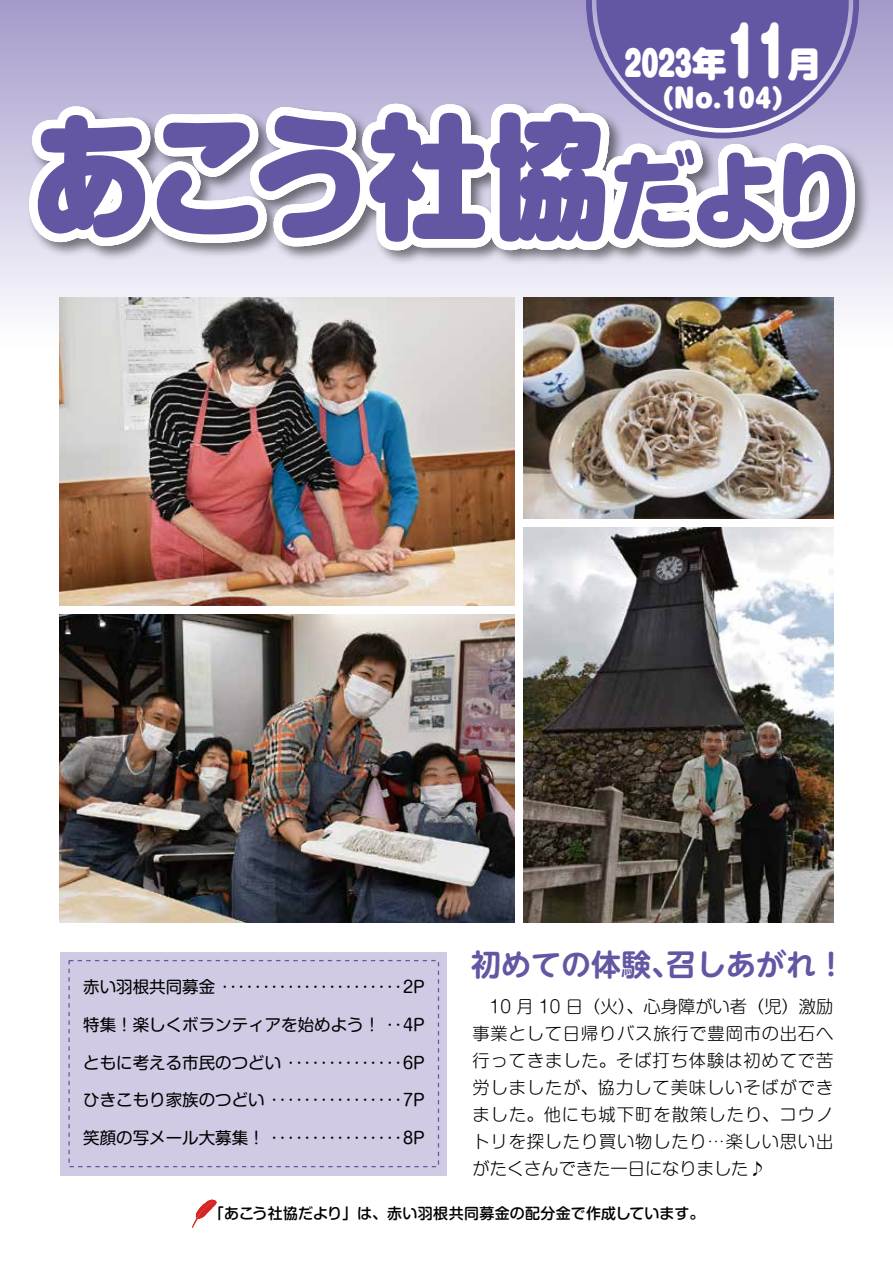
<style>
.page{position:relative;width:893px;height:1263px;background:#fff}
.page>*{position:absolute;margin:0;border:0;box-sizing:border-box;transform-origin:0 0}
.t1{font:900 133.8px "Shin M Go Pr 6 N";letter-spacing:-.025em;color:#6356a3;scale:.89 1}
.t2{font:900 34.5px "Shin M Go Pr 6 N";letter-spacing:-.04em;color:#fff;scale:.8 1}
.t3{font:700 30px "UD Shin M Go Pr 6 N De";color:#6356a3}
.t4{font:900 25.5px "Shin M Go Pr 6 N";color:#fff}
.t5{font:300 17.25px/27px "Shin M Go Pr 6 N";letter-spacing:.05em;color:#000;text-align:justify}
.t6{font:16.5px "Shin M Go Pr 6 N";color:#000}
.t7{font:500 15px "Shin M Go Pr 6 N";letter-spacing:.01em;color:#000}
.s1{font-size:64.5px}
.s2{font-size:95.85px}
</style>
<div class="page">
<div style="left:0;top:0;width:893px;height:352px;background:linear-gradient(to bottom,#a499ca,#fff)"></div>
<img style="left:60px;top:312px;width:454px;height:294px">
<img style="left:60px;top:614px;width:454px;height:309px">
<img style="left:523px;top:547px;width:310px;height:376px">
<img style="left:17px;top:95px;width:302px;height:217px">
<svg style="left:21px;top:95px;width:298px;height:202px"></svg>
<img style="left:319px;top:0;width:574px;height:547px">
<svg style="left:586px;top:0;width:277px;height:257px"></svg>
<svg style="left:192px;top:1199px;width:25px;height:28px"></svg>
<div style="left:61px;top:952px;width:386px;height:223px;background:#d0cae4"></div>
<div style="left:68px;top:960px;width:371px;height:207px;border:1px dashed #6356a3"></div>
<h2 class="t2" style="left:624px;top:45px;width:248px">2023年<span class="s1">11</span>月</h2>
<h3 class="t4" style="left:648px;top:84px;width:151px">（No.104）</h3>
<h1 class="t1" style="left:32px;top:104px;width:928px">あこう社協<span class="s2">だより</span></h1>
<p class="t6" style="left:83px;top:974px;width:343px">赤い羽根共同募金･･････････････････････2P</p>
<p class="t6" style="left:83px;top:1011px;width:343px">特集！楽しくボランティアを始めよう！･･4P</p>
<p class="t6" style="left:83px;top:1049px;width:343px">ともに考える市民のつどい･･････････････6P</p>
<p class="t6" style="left:83px;top:1086px;width:343px">ひきこもり家族のつどい････････････････7P</p>
<p class="t6" style="left:83px;top:1124px;width:343px">笑顔の写メール大募集！････････････････8P</p>
<h3 class="t3" style="left:471px;top:938px;width:376px">初めての体験、召しあがれ！</h3>
<p class="t5" style="left:473px;top:992px;width:362px">　10 月 10 日（火）、心身障がい者（児）激励事業として日帰りバス旅行で豊岡市の出石へ行ってきました。そば打ち体験は初めてで苦労しましたが、協力して美味しいそばができました。他にも城下町を散策したり、コウノトリを探したり買い物したり…楽しい思い出がたくさんできた一日になりました♪</p>
<p class="t7" style="left:209px;top:1201px;width:497px">「あこう社協だより」は、赤い羽根共同募金の配分金で作成しています。</p>
</div>
